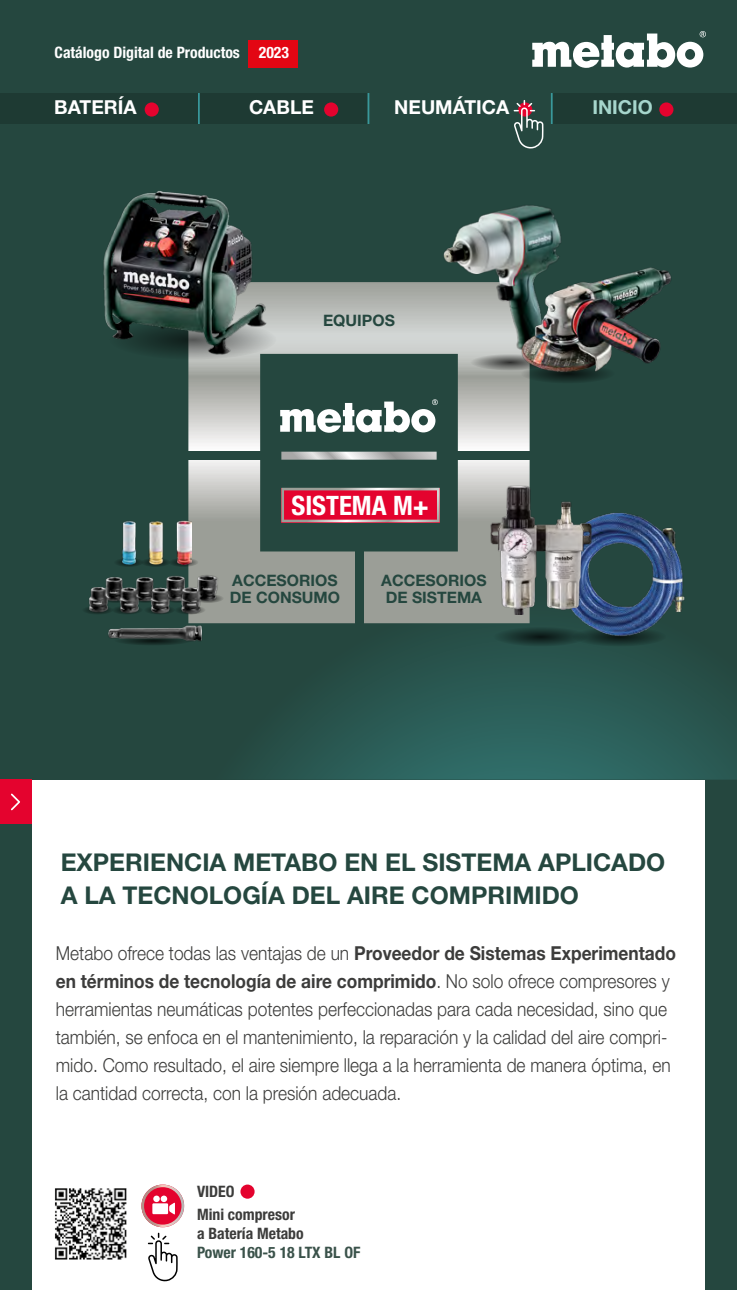
<style>
.page{position:relative;width:737px;height:1290px;background:#fff}
.page>*{position:absolute;margin:0;border:0;box-sizing:border-box;transform-origin:0 0}
.t1{font:700 condensed 26.78px "Helvetica Neue";color:#fff}
.t2{font:700 24.5px/33.2px "Helvetica Neue";color:#25473f}
.t3{font:300 19.25px/28px "Helvetica Neue";color:#3c3c3b;scale:.9 1}
.t4{font:700 19.25px "Helvetica Neue LT Std";color:#fff}
.t5{font:700 19.25px "Helvetica Neue LT Std";color:#a6d6cc}
.t6{font:700 15.75px/17px "Helvetica Neue";color:#25473f}
.t7{font:700 condensed 15.75px/22.8px "Helvetica Neue LT Std";color:#3c3c3b}
.t8{font:700 condensed 15.75px "Helvetica Neue LT Std";color:#fff}
.t9{font:700 condensed 15.75px "Helvetica Neue LT Std";color:#3a524a}
.s1{font-weight:700}
</style>
<div class="page">
<div style="left:0;top:0;width:737px;height:124px;background:#25473f"></div>
<svg style="left:532px;top:31px;width:174px;height:37px"></svg>
<div style="left:706px;top:124px;width:31px;height:1166px;background:#25473f"></div>
<div style="left:0;top:124px;width:31px;height:1166px;background:#25473f"></div>
<div style="left:0;top:93px;width:737px;height:31px;background:#1e3a33"></div>
<div style="left:367px;top:93px;width:185px;height:31px;background:#25473f"></div>
<hr style="left:198px;top:93px;width:2px;height:31px;background:#39989b">
<hr style="left:367px;top:93px;width:2px;height:31px;background:#39989b">
<hr style="left:551px;top:93px;width:1px;height:31px;background:#39989b">
<div style="left:145px;top:102px;width:14px;height:15px;background:#e4032e;border-radius:50%"></div>
<div style="left:324px;top:102px;width:14px;height:15px;background:#e4032e;border-radius:50%"></div>
<div style="left:659px;top:102px;width:14px;height:15px;background:#e4032e;border-radius:50%"></div>
<div style="left:248px;top:41px;width:50px;height:27px;background:#e30613"></div>
<div style="left:0;top:198px;width:737px;height:581px;background:#25473f"></div>
<svg style="left:212px;top:614px;width:525px;height:165px"></svg>
<div style="left:0;top:124px;width:737px;height:74px;background:#25473f"></div>
<svg style="left:188px;top:282px;width:341px;height:341px"></svg>
<svg style="left:188px;top:319px;width:89px;height:41px"></svg>
<img style="left:103px;top:191px;width:167px;height:167px">
<div style="left:188px;top:452px;width:341px;height:8px;background:#25473f"></div>
<div style="left:355px;top:545px;width:8px;height:86px;background:#25473f"></div>
<svg style="left:493px;top:626px;width:58px;height:20px"></svg>
<svg style="left:85px;top:593px;width:139px;height:22px"></svg>
<img style="left:88px;top:573px;width:130px;height:44px">
<svg style="left:116px;top:557px;width:82px;height:10px"></svg>
<img style="left:122px;top:519px;width:69px;height:46px">
<img style="left:551px;top:513px;width:141px;height:134px">
<img style="left:486px;top:485px;width:109px;height:129px">
<div style="left:262px;top:386px;width:194px;height:64px;background:#25473f"></div>
<svg style="left:280px;top:399px;width:158px;height:34px"></svg>
<img style="left:108px;top:620px;width:94px;height:25px">
<img style="left:435px;top:205px;width:126px;height:153px">
<svg style="left:281px;top:452px;width:155px;height:8px"></svg>
<svg style="left:470px;top:353px;width:136px;height:30px;background:#757e79"></svg>
<img style="left:520px;top:264px;width:151px;height:111px">
<div style="left:0;top:779px;width:31px;height:45px;background:#e4032e"></div>
<svg style="left:11px;top:793px;width:9px;height:18px"></svg>
<img style="left:141px;top:1184px;width:43px;height:43px">
<div style="left:152px;top:1203px;width:16px;height:11px;background:#fff"></div>
<div style="left:153px;top:1195px;width:7px;height:7px;background:#fff;border-radius:50%"></div>
<div style="left:161px;top:1195px;width:6px;height:7px;background:#fff;border-radius:50%"></div>
<svg style="left:169px;top:1202px;width:6px;height:12px"></svg>
<svg style="left:148px;top:1233px;width:30px;height:49px"></svg>
<div style="left:240px;top:1184px;width:14px;height:14px;background:#e4032e;border-radius:50%"></div>
<img style="left:55px;top:1188px;width:72px;height:72px">
<svg style="left:513px;top:100px;width:30px;height:49px"></svg>
<p class="t8" style="left:55px;top:43px;width:236px">Catálogo Digital de Productos 2023</p>
<p class="t4" style="left:54px;top:96px;width:84px">BATERÍA</p>
<p class="t4" style="left:249px;top:96px;width:66px">CABLE</p>
<p class="t4" style="left:394px;top:96px;width:117px">NEUMÁTICA</p>
<p class="t5" style="left:592px;top:96px;width:62px">INICIO</p>
<p class="t6" style="left:323px;top:311px;width:73px">EQUIPOS</p>
<h1 class="t1" style="left:291px;top:489px;width:139px">SISTEMA M+</h1>
<p class="t6" style="left:230px;top:572px;width:112px">ACCESORIOS<br>DE CONSUMO</p>
<p class="t6" style="left:381px;top:572px;width:107px">ACCESORIOS<br>DE SISTEMA</p>
<p class="t2" style="left:61px;top:845px;width:606px">EXPERIENCIA METABO EN EL SISTEMA APLICADO<br>A LA TECNOLOGÍA DEL AIRE COMPRIMIDO</p>
<p class="t3" style="left:56px;top:939px;width:690px">Metabo ofrece todas las ventajas de un <span class="s1">Proveedor de Sistemas Experimentado en términos de tecnología de aire comprimido</span>. No solo ofrece compresores y herramientas neumáticas potentes perfeccionadas para cada necesidad, sino que también, se enfoca en el mantenimiento, la reparación y la calidad del aire compri&shy;mido. Como resultado, el aire siempre llega a la herramienta de manera óptima, en la cantidad correcta, con la presión adecuada.</p>
<p class="t7" style="left:197px;top:1180px;width:99px">VIDEO<br>Mini compresor</p>
<p class="t7" style="left:197px;top:1222px;width:108px">a Batería Metabo</p>
<p class="t9" style="left:197px;top:1242px;width:165px">Power 160-5 18 LTX BL OF</p>
</div>
